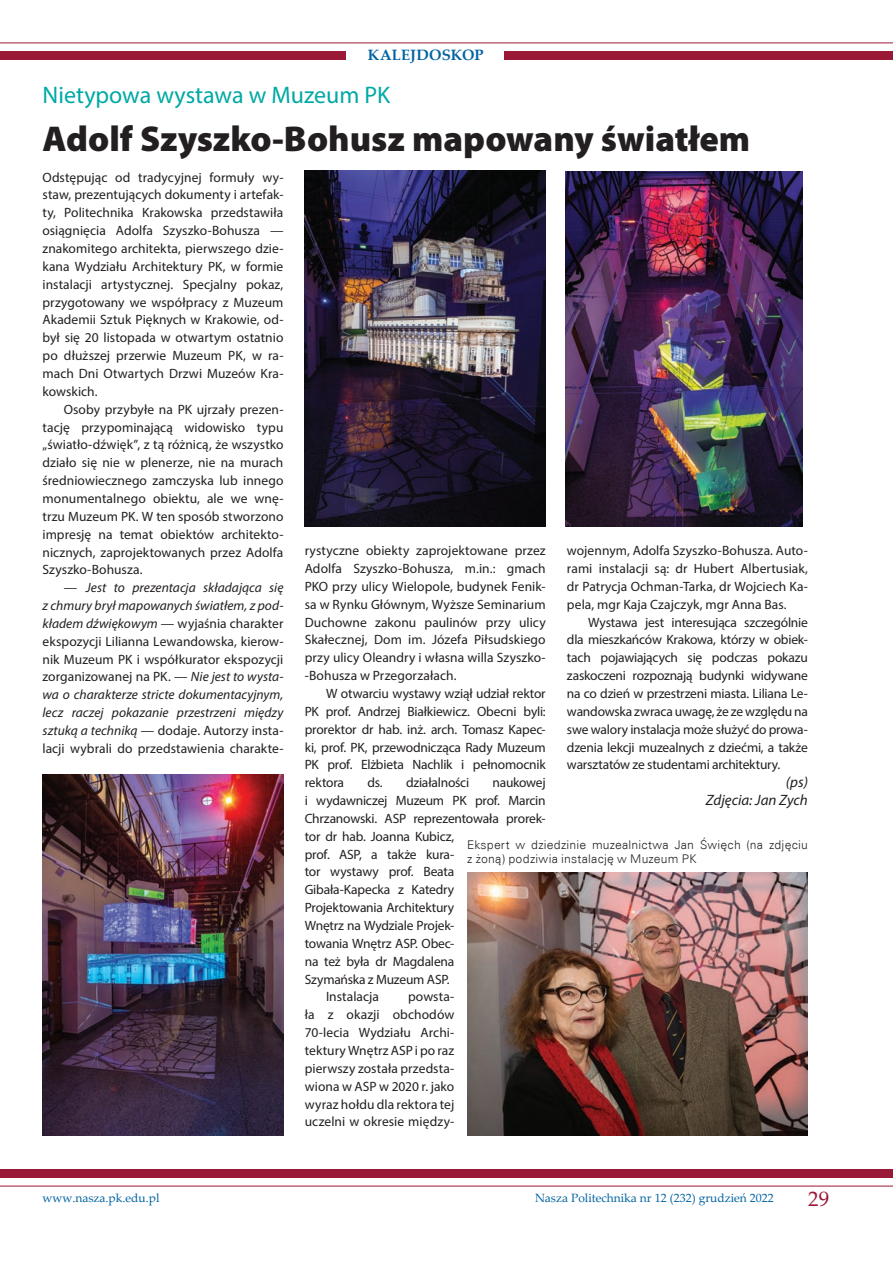
<style>
.page{position:relative;width:893px;height:1263px;background:#fff}
.page>*{position:absolute;margin:0;border:0;box-sizing:border-box;transform-origin:0 0}
.tytul_1_24{font:900 36px "Myriad Pro";color:#231f20}
.nadtytul_zielony{font:24px "Myriad Pro";color:#00a9a5}
.t1{font:21px "Palatino Linotype";color:#9a1936}
.podpis{font:italic 15px "Myriad Pro";color:#231f20}
.t2{font:700 15px "Palatino Linotype";letter-spacing:.005em;color:#0063a1}
.tekst_zasadniczy_3_n{font:13.5px/17.9px "Myriad Pro";letter-spacing:-.01em;color:#231f20;text-align:justify}
.tekst_zasadniczy_3_n-2{font:italic 13.5px/17.9px "Myriad Pro";letter-spacing:.005em;color:#231f20;text-align:justify}
.ryc_podpis{font:12px/14.4px "Zurich Lt EU";letter-spacing:.015em;color:#231f20}
.t3{font:12px "Palatino Linotype";color:#0063a1}
.s1{font-style:normal}
</style>
<div class="page">
<div style="left:0;top:51px;width:893px;height:9px;background:#9a1936"></div>
<hr style="left:0;top:43px;width:893px;height:1px;background:#9a1936">
<div style="left:0;top:1169px;width:893px;height:9px;background:#9a1936"></div>
<hr style="left:0;top:1186px;width:893px;height:1px;background:#9a1936">
<div style="left:347px;top:45px;width:157px;height:21px;background:#fff"></div>
<img style="left:43px;top:774px;width:240px;height:361px">
<img style="left:305px;top:171px;width:241px;height:355px">
<img style="left:566px;top:171px;width:236px;height:355px">
<img style="left:467px;top:872px;width:341px;height:263px">
<p class="t2" style="left:368px;top:45px;width:117px">KALEJDOSKOP</p>
<p class="nadtytul_zielony" style="left:43px;top:80px;width:349px">Nietypowa wystawa w Muzeum PK</p>
<p class="tytul_1_24" style="left:43px;top:114px;width:709px">Adolf Szyszko-Bohusz mapowany światłem</p>
<p class="tekst_zasadniczy_3_n" style="left:43px;top:168px;width:242px">Odstępując od tradycyjnej formuły wy&shy;staw, prezentujących dokumenty i artefak&shy;ty, Politechnika Krakowska przedstawiła osiągnięcia Adolfa Szyszko-Bohusza — znakomitego architekta, pierwszego dzie&shy;kana Wydziału Architektury PK, w formie instalacji artystycznej. Specjalny pokaz, przygotowany we współpracy z Muzeum Akademii Sztuk Pięknych w Krakowie, od&shy;był się 20 listopada w otwartym ostatnio po dłuższej przerwie Muzeum PK, w ra&shy;mach Dni Otwartych Drzwi Muzeów Kra&shy;kowskich.</p>
<p class="tekst_zasadniczy_3_n" style="left:43px;top:400px;width:242px;text-indent:21px">Osoby przybyłe na PK ujrzały prezen&shy;tację przypominającą widowisko typu „światło-dźwięk”, z tą różnicą, że wszystko działo się nie w plenerze, nie na murach średniowiecznego zamczyska lub innego monumentalnego obiektu, ale we wnę&shy;trzu Muzeum PK. W ten sposób stworzono impresję na temat obiektów architekto&shy;nicznych, zaprojektowanych przez Adolfa Szyszko-Bohusza.</p>
<p class="tekst_zasadniczy_3_n-2" style="left:43px;top:579px;width:242px;text-indent:21px"><span class="s1">—</span> Jest to prezentacja składająca się z chmury brył mapowanych światłem, z pod&shy;kładem dźwiękowym <span class="s1">— wyjaśnia charakter ekspozycji Lilianna Lewandowska, kierow&shy;nik Muzeum PK i współkurator ekspozycji zorganizowanej na PK. —</span> Nie jest to wysta&shy;wa o charakterze stricte dokumentacyjnym, lecz raczej pokazanie przestrzeni między sztuką a techniką <span class="s1">— dodaje. Autorzy insta&shy;lacji wybrali do przedstawienia charakte-</span></p>
<p class="tekst_zasadniczy_3_n" style="left:567px;top:541px;width:242px">wojennym, Adolfa Szyszko-Bohusza. Auto&shy;rami instalacji są: dr Hubert Albertusiak, dr Patrycja Ochman-Tarka, dr Wojciech Ka&shy;pela, mgr Kaja Czajczyk, mgr Anna Bas.</p>
<p class="tekst_zasadniczy_3_n" style="left:567px;top:613px;width:242px;text-indent:21px">Wystawa jest interesująca szczególnie dla mieszkańców Krakowa, którzy w obiek&shy;tach pojawiających się podczas pokazu zaskoczeni rozpoznają budynki widywane na co dzień w przestrzeni miasta. Liliana Le&shy;wandowska zwraca uwagę, że ze względu na swe walory instalacja może służyć do prowa&shy;dzenia lekcji muzealnych z dziećmi, a także warsztatów ze studentami architektury.</p>
<p class="podpis" style="left:786px;top:773px;width:23px">(ps)</p>
<p class="podpis" style="left:706px;top:791px;width:104px">Zdjęcia: Jan Zych</p>
<p class="ryc_podpis" style="left:467px;top:837px;width:342px">Ekspert w dziedzinie muzealnictwa Jan Święch (na zdjęciu z żoną) podziwia instalację w Muzeum PK</p>
<p class="tekst_zasadniczy_3_n" style="left:305px;top:541px;width:242px">rystyczne obiekty zaprojektowane przez Adolfa Szyszko-Bohusza, m.in.: gmach PKO przy ulicy Wielopole, budynek Fenik&shy;sa w Rynku Głównym, Wyższe Seminarium Duchowne zakonu paulinów przy ulicy Skałecznej, Dom im. Józefa Piłsudskiego przy ulicy Oleandry i własna willa Szyszko--Bohusza w Przegorzałach.</p>
<p class="tekst_zasadniczy_3_n" style="left:305px;top:684px;width:242px;text-indent:21px">W otwarciu wystawy wziął udział rektor PK prof. Andrzej Białkiewicz. Obecni byli: prorektor dr hab. inż. arch. Tomasz Kapec&shy;ki, prof. PK, przewodnicząca Rady Muzeum PK prof. Elżbieta Nachlik i pełnomocnik rektora</p>
<p class="tekst_zasadniczy_3_n" style="left:305px;top:773px;width:242px;text-align:left;text-indent:188px">naukowej i wydawniczej Muzeum PK prof. Marcin<br>Chrzanowski. ASP reprezentowała prorek&shy;tor dr hab. Joanna Kubicz,<br>prof. ASP, a także kura-<br>tor wystawy prof. Beata<br>Gibała-Kapecka z Katedry<br>Projektowania Architektury<br>Wnętrz na Wydziale Projek-<br>towania Wnętrz ASP. Obec-<br>na też była dr Magdalena<br>Szymańska z Muzeum ASP.</p>
<p class="tekst_zasadniczy_3_n" style="left:326px;top:988px;width:54px">Instalacja</p>
<p class="tekst_zasadniczy_3_n" style="left:367px;top:773px;width:103px">ds. działalności</p>
<p class="tekst_zasadniczy_3_n" style="left:305px;top:988px;width:151px;text-indent:103px">powsta&shy;ła z okazji obchodów 70-lecia Wydziału Archi&shy;tektury Wnętrz ASP i po raz pierwszy została przedsta&shy;wiona w ASP w 2020 r. jako wyraz hołdu dla rektora tej uczelni w okresie między-</p>
<p class="t3" style="left:43px;top:1190px;width:118px">www.nasza.pk.edu.pl</p>
<p class="t3" style="left:535px;top:1190px;width:240px">Nasza Politechnika nr 12 (232) grudzień 2022</p>
<p class="t1" style="left:808px;top:1184px;width:22px">29</p>
</div>
